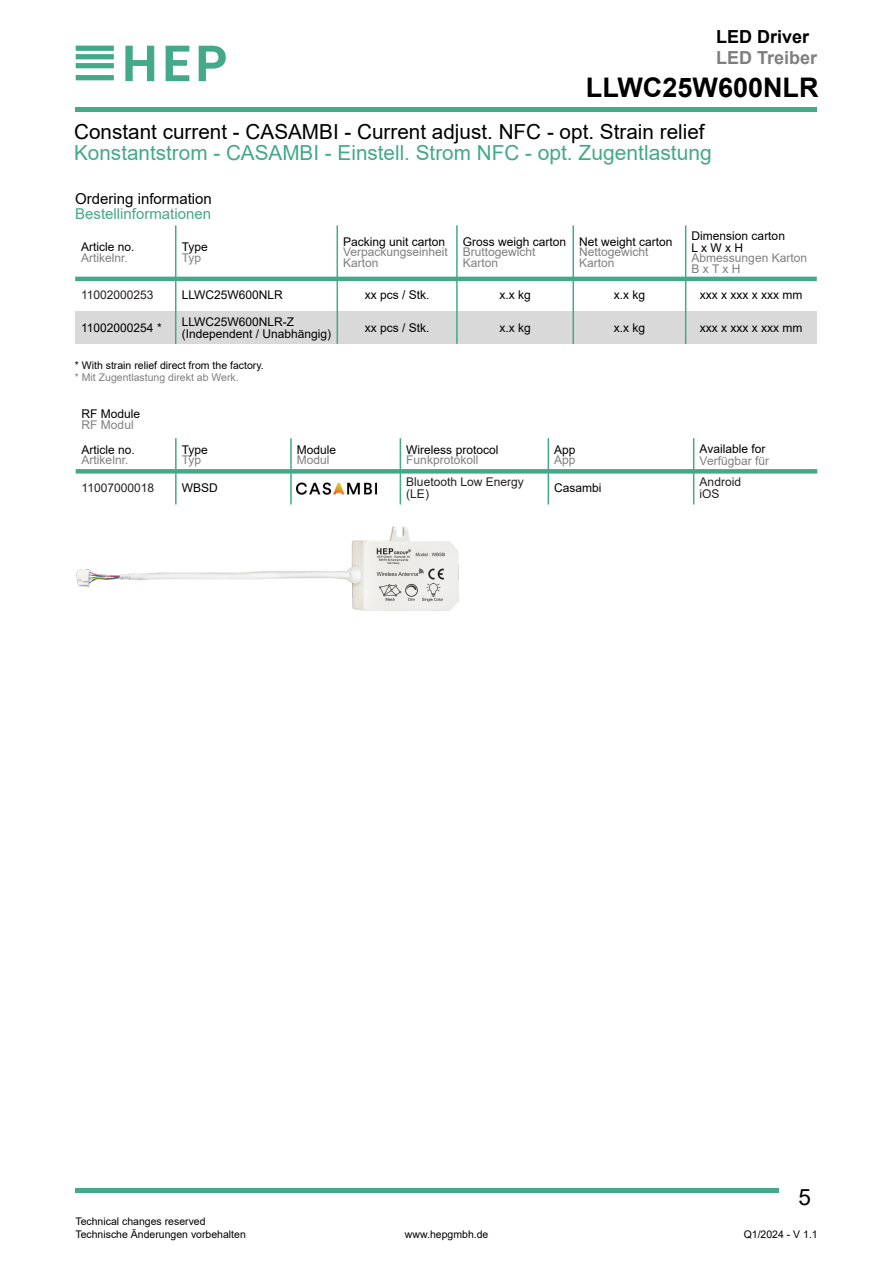
<style>
.page{position:relative;width:893px;height:1263px;background:#fff}
.page>*{position:absolute;margin:0;border:0;box-sizing:border-box;transform-origin:0 0}
.t1{font:700 27px "Arial";color:#000}
.t2{font:22.5px "Arial";color:#000}
.t3{font:20.7px/21px "Arial";color:#000}
.t4{font:700 18px "Arial";color:#7f7f7f}
.t5{font:700 18px "Arial";color:#000}
.t6{font:15px "Arial";color:#43a988}
.t7{font:15px "Arial";color:#000}
.t8{font:12px/12px "Arial";color:#000}
.t9{font:12px/10.5px "Arial";color:#7f7f7f}
.t10{font:12px/12px "Arial";color:#231f20}
.t11{font:10.5px/12.6px "Arial";color:#000}
.t12{font:10.5px "Arial";color:#7f7f7f}
.s1{color:#43a988}
.s2{font-size:21px;color:#43a988}
</style>
<div class="page">
<hr style="left:76px;top:108px;width:741px;height:4px;background:#43a988">
<hr style="left:76px;top:1189px;width:703px;height:4px;background:#43a988">
<svg style="left:76px;top:75px;width:38px;height:5px"></svg>
<svg style="left:76px;top:46px;width:38px;height:22px"></svg>
<svg style="left:125px;top:46px;width:29px;height:35px"></svg>
<svg style="left:166px;top:46px;width:23px;height:35px"></svg>
<svg style="left:199px;top:46px;width:27px;height:35px"></svg>
<img style="left:76px;top:526px;width:383px;height:85px">
<hr style="left:175px;top:438px;width:2px;height:66px;background:#43a988">
<hr style="left:290px;top:438px;width:2px;height:66px;background:#43a988">
<hr style="left:400px;top:438px;width:1px;height:66px;background:#43a988">
<hr style="left:548px;top:438px;width:1px;height:66px;background:#43a988">
<hr style="left:693px;top:438px;width:1px;height:66px;background:#43a988">
<div style="left:76px;top:469px;width:741px;height:5px;background:#43a988"></div>
<img style="left:297px;top:482px;width:79px;height:13px">
<div style="left:75px;top:311px;width:742px;height:33px;background:#d9d9d9"></div>
<hr style="left:175px;top:225px;width:1px;height:119px;background:#43a988">
<hr style="left:337px;top:225px;width:1px;height:119px;background:#43a988">
<hr style="left:456px;top:225px;width:2px;height:119px;background:#43a988">
<hr style="left:572px;top:225px;width:2px;height:119px;background:#43a988">
<hr style="left:685px;top:225px;width:1px;height:119px;background:#43a988">
<hr style="left:75px;top:277px;width:742px;height:4px;background:#43a988">
<h3 class="t5" style="left:716px;top:30px;width:95px">LED Driver</h3>
<h3 class="t4" style="left:716px;top:51px;width:103px">LED Treiber</h3>
<h1 class="t1" style="left:586px;top:77px;width:234px">LLWC25W600NLR</h1>
<h3 class="t3" style="left:74px;top:123px;width:639px">Constant current - CASAMBI - Current adjust. NFC - opt. Strain relief<br><span class="s1">Konstantstrom - CASAMBI - Einstell. Strom NFC -</span> <span class="s2">opt. Zugentlastung</span></h3>
<p class="t7" style="left:75px;top:193px;width:138px">Ordering information</p>
<p class="t6" style="left:75px;top:208px;width:137px">Bestellinformationen</p>
<p class="t8" style="left:81px;top:242px;width:55px">Article no.</p>
<p class="t9" style="left:81px;top:253px;width:48px">Artikelnr.</p>
<p class="t8" style="left:182px;top:242px;width:28px">Type</p>
<p class="t9" style="left:182px;top:253px;width:21px">Typ</p>
<p class="t8" style="left:343px;top:237px;width:104px">Packing unit carton</p>
<p class="t9" style="left:343px;top:248px;width:106px">Verpackungseinheit<br>Karton</p>
<p class="t8" style="left:463px;top:237px;width:105px">Gross weigh carton</p>
<p class="t9" style="left:463px;top:248px;width:74px">Bruttogewicht<br>Karton</p>
<p class="t8" style="left:579px;top:237px;width:95px">Net weight carton</p>
<p class="t9" style="left:579px;top:248px;width:71px">Nettogewicht<br>Karton</p>
<p class="t8" style="left:692px;top:231px;width:95px">Dimension carton<br>LxWxH</p>
<p class="t9" style="left:692px;top:254px;width:117px">Abmessungen Karton<br>BxTxH</p>
<p class="t10" style="left:81px;top:290px;width:74px">11002000253</p>
<p class="t8" style="left:182px;top:290px;width:103px">LLWC25W600NLR</p>
<p class="t8" style="left:365px;top:290px;width:66px">xx pcs / Stk.</p>
<p class="t8" style="left:499px;top:290px;width:33px">x.x kg</p>
<p class="t8" style="left:614px;top:290px;width:33px">x.x kg</p>
<p class="t8" style="left:700px;top:290px;width:104px">xxx x xxx x xxx mm</p>
<p class="t8" style="left:81px;top:323px;width:82px">11002000254 *</p>
<p class="t8" style="left:182px;top:317px;width:151px">LLWC25W600NLR-Z (Independent / Unabhängig)</p>
<p class="t8" style="left:365px;top:323px;width:66px">xx pcs / Stk.</p>
<p class="t8" style="left:499px;top:323px;width:33px">x.x kg</p>
<p class="t8" style="left:614px;top:323px;width:33px">x.x kg</p>
<p class="t8" style="left:700px;top:323px;width:104px">xxx x xxx x xxx mm</p>
<p class="t11" style="left:75px;top:360px;width:190px">* With strain relief direct from the factory.</p>
<p class="t12" style="left:75px;top:373px;width:165px">* Mit Zugentlastung direkt ab Werk.</p>
<p class="t8" style="left:82px;top:409px;width:60px">RF Module</p>
<p class="t9" style="left:82px;top:420px;width:54px">RF Modul</p>
<p class="t8" style="left:82px;top:445px;width:55px">Article no.</p>
<p class="t9" style="left:82px;top:456px;width:48px">Artikelnr.</p>
<p class="t8" style="left:182px;top:445px;width:28px">Type</p>
<p class="t9" style="left:182px;top:456px;width:21px">Typ</p>
<p class="t8" style="left:297px;top:445px;width:41px">Module</p>
<p class="t9" style="left:297px;top:456px;width:34px">Modul</p>
<p class="t8" style="left:406px;top:445px;width:94px">Wireless protocol</p>
<p class="t9" style="left:406px;top:456px;width:74px">Funkprotokoll</p>
<p class="t8" style="left:554px;top:445px;width:23px">App</p>
<p class="t9" style="left:554px;top:456px;width:23px">App</p>
<p class="t8" style="left:700px;top:444px;width:67px">Available for</p>
<p class="t9" style="left:700px;top:457px;width:71px">Verfügbar für</p>
<p class="t10" style="left:82px;top:483px;width:74px">11007000018</p>
<p class="t8" style="left:182px;top:483px;width:37px">WBSD</p>
<p class="t10" style="left:406px;top:477px;width:119px">Bluetooth Low Energy (LE)</p>
<p class="t8" style="left:554px;top:483px;width:49px">Casambi</p>
<p class="t10" style="left:700px;top:477px;width:43px">Android iOS</p>
<h2 class="t2" style="left:798px;top:1188px;width:14px">5</h2>
<p class="t11" style="left:75px;top:1216px;width:172px">Technical changes reserved<br>Technische Änderungen vorbehalten</p>
<p class="t11" style="left:405px;top:1229px;width:85px">www.hepgmbh.de</p>
<p class="t11" style="left:744px;top:1229px;width:76px">Q1/2024 - V 1.1</p>
</div>
